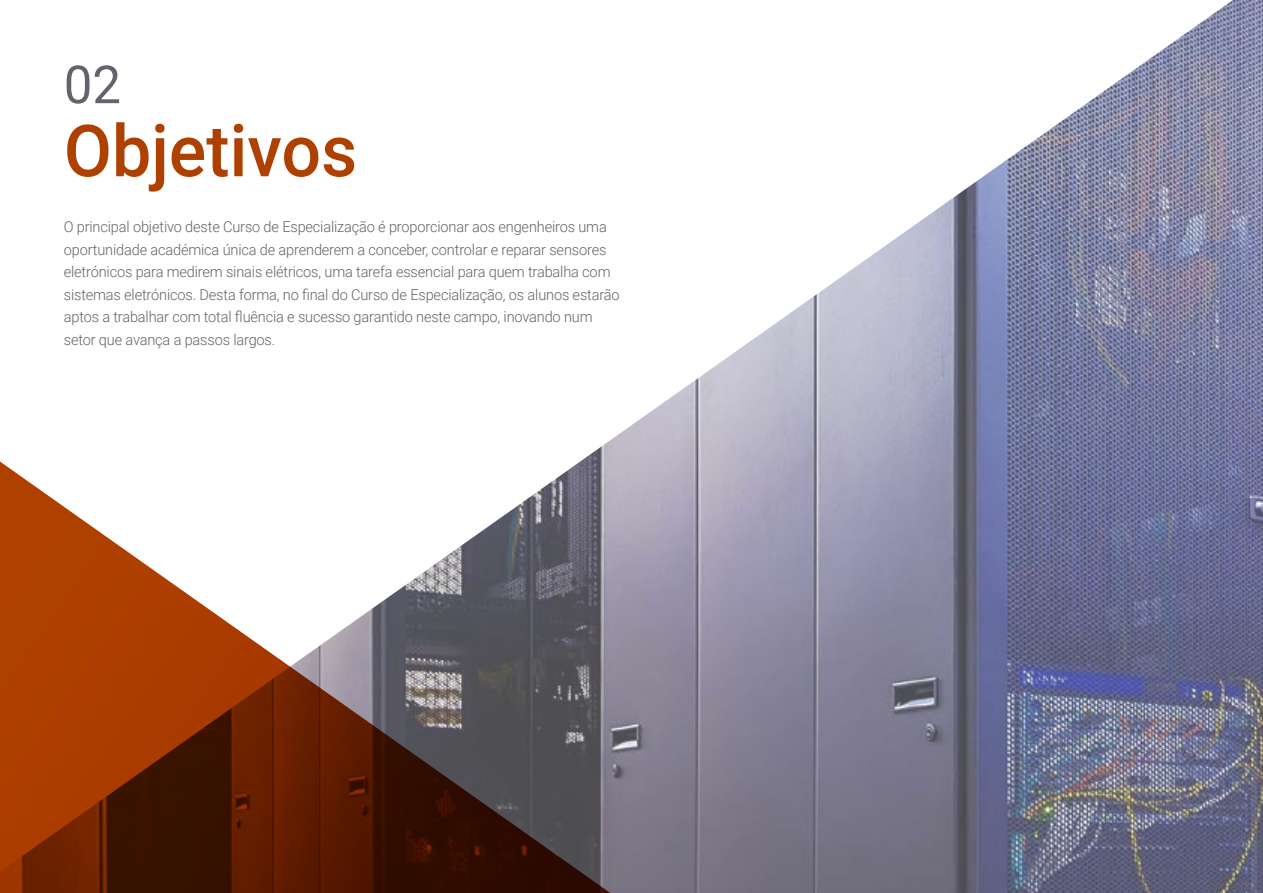
<style>
.page{position:relative;width:1263px;height:893px;background:#fff}
.page>*{position:absolute;margin:0;border:0;box-sizing:border-box;transform-origin:0 0}
.t1{font:500 72px "Roboto";color:#ae4000}
.t2{font:52.5px "Roboto";color:#61646a}
.t3{font:300 15px/22.5px "Roboto";letter-spacing:-.01em;color:#61646a}
</style>
<div class="page">
<img style="left:602px;top:0;width:661px;height:893px">
<svg style="left:0;top:446px;width:640px;height:447px"></svg>
<h2 class="t2" style="left:64px;top:48px;width:59px">02</h2>
<h1 class="t1" style="left:64px;top:100px;width:295px">Objetivos</h1>
<p class="t3" style="left:64px;top:215px;width:557px">O principal objetivo deste Curso de Especialização é proporcionar aos engenheiros uma oportunidade académica única de aprenderem a conceber, controlar e reparar sensores eletrónicos para medirem sinais elétricos, uma tarefa essencial para quem trabalha com sistemas eletrónicos. Desta forma, no final do Curso de Especialização, os alunos estarão aptos a trabalhar com total fluência e sucesso garantido neste campo, inovando num setor que avança a passos largos.</p>
</div>
